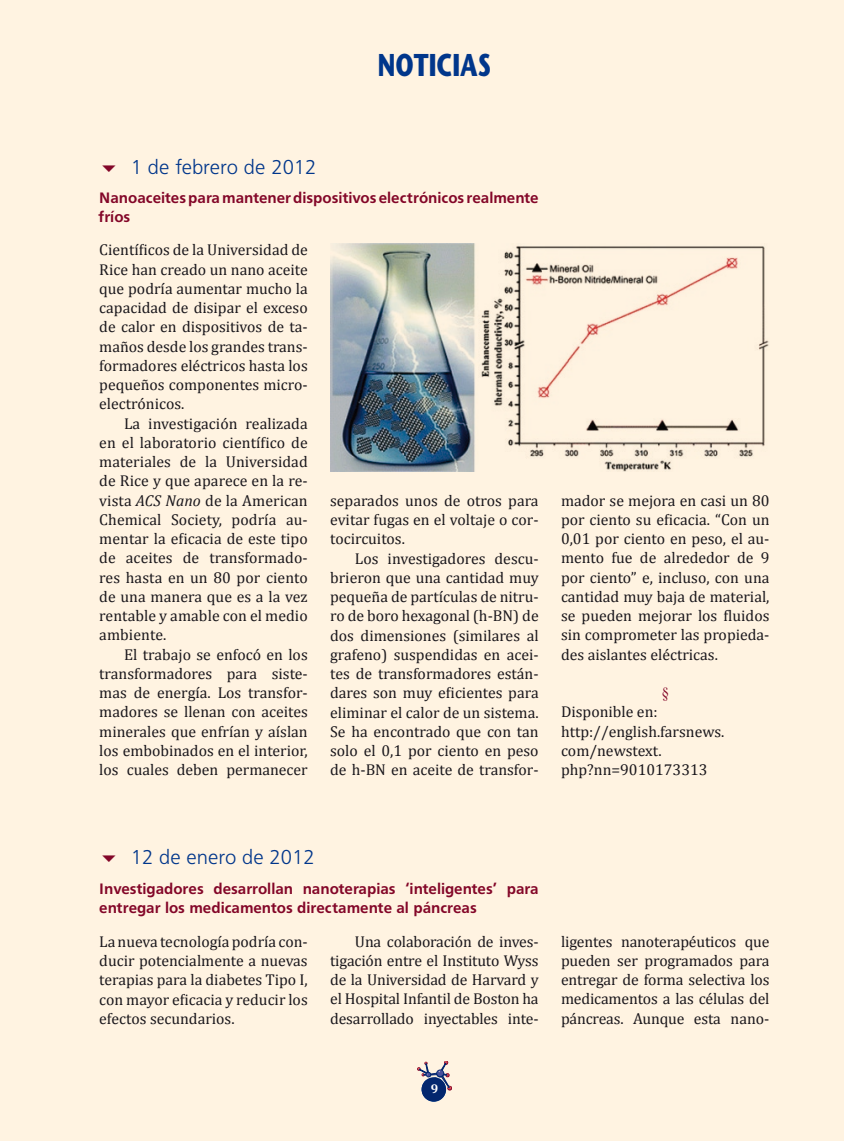
<style>
.page{position:relative;width:844px;height:1141px;background:#fff}
.page>*{position:absolute;margin:0;border:0;box-sizing:border-box;transform-origin:0 0}
.t1{font:700 31.5px "Stone Sans";color:#00368b;scale:.75 1}
.t2{font:21px "Frugal Sans Light DTC";color:#00368b}
.t3{font:15.75px/19.2px "Cambria";color:#1a171c;text-align:justify}
.t4{font:15.75px/19.2px "Frugal Sans Bold DTC";color:#830628}
.t5{font:15.75px "Times New Roman";color:#830628}
.t6{font:700 12.6px "Cambria";color:#fff}
.s1{font-style:italic}
</style>
<div class="page">
<div style="left:0;top:0;width:843px;height:1141px;background:#fff3e1"></div>
<svg style="left:417px;top:1061px;width:34px;height:41px"></svg>
<div style="left:421px;top:1077px;width:25px;height:25px;background:#03276e;border-radius:50%"></div>
<img style="left:330px;top:243px;width:439px;height:228px">
<h1 class="t1" style="left:378px;top:46px;width:152px">NOTICIAS</h1>
<h2 class="t2" style="left:131px;top:155px;width:187px">1 de febrero de 2012</h2>
<p class="t4" style="left:99px;top:188px;width:441px">Nanoaceites para mantener dispositivos electrónicos realmente fríos</p>
<p class="t3" style="left:99px;top:240px;width:210px">Científicos de la Universidad de Rice han creado un nano aceite que podría aumentar mucho la capacidad de disipar el exceso de calor en dispositivos de ta&shy;maños desde los grandes trans&shy;formadores eléctricos hasta los pequeños componentes micro&shy;electrónicos.</p>
<p class="t3" style="left:99px;top:414px;width:210px;text-indent:25px">La investigación realizada en el laboratorio científico de materiales de la Universidad de Rice y que aparece en la re&shy;vista <span class="s1">ACS Nano</span> de la American Chemical Society, podría au&shy;mentar la eficacia de este tipo de aceites de transformado&shy;res hasta en un 80 por ciento de una manera que es a la vez rentable y amable con el medio ambiente.</p>
<p class="t3" style="left:99px;top:645px;width:210px;text-indent:25px">El trabajo se enfocó en los transformadores para siste&shy;mas de energía. Los transfor&shy;madores se llenan con aceites minerales que enfrían y aíslan los embobinados en el interior, los cuales deben permanecer</p>
<p class="t3" style="left:330px;top:491px;width:210px">separados unos de otros para evitar fugas en el voltaje o cor&shy;tocircuitos.</p>
<p class="t3" style="left:330px;top:548px;width:210px;text-indent:25px">Los investigadores descu&shy;brieron que una cantidad muy pequeña de partículas de nitru&shy;ro de boro hexagonal (h-BN) de dos dimensiones (similares al grafeno) suspendidas en acei&shy;tes de transformadores están&shy;dares son muy eficientes para eliminar el calor de un sistema.<br>Se ha encontrado que con tan solo el 0,1 por ciento en peso de h-BN en aceite de transfor-</p>
<p class="t3" style="left:561px;top:491px;width:210px">mador se mejora en casi un 80 por ciento su eficacia. “Con un 0,01 por ciento en peso, el au&shy;mento fue de alrededor de 9 por ciento” e, incluso, con una cantidad muy baja de material, se pueden mejorar los fluidos sin comprometer las propieda&shy;des aislantes eléctricas.</p>
<p class="t5" style="left:661px;top:684px;width:9px">§</p>
<p class="t3" style="left:561px;top:702px;width:165px;text-align:left">Disponible en: http://english.farsnews. com/newstext. php?nn=9010173313</p>
<h2 class="t2" style="left:131px;top:846px;width:185px">12 de enero de 2012</h2>
<p class="t4" style="left:99px;top:878px;width:441px">Investigadores desarrollan nanoterapias ‘inteligentes’ para entregar los medicamentos directamente al páncreas</p>
<p class="t3" style="left:99px;top:932px;width:210px">La nueva tecnología podría con&shy;ducir potencialmente a nuevas terapias para la diabetes Tipo I, con mayor eficacia y reducir los efectos secundarios.</p>
<p class="t3" style="left:330px;top:932px;width:210px;text-indent:25px">Una colaboración de inves&shy;tigación entre el Instituto Wyss de la Universidad de Harvard y el Hospital Infantil de Boston ha desarrollado inyectables inte-</p>
<p class="t3" style="left:561px;top:932px;width:210px">ligentes nanoterapéuticos que pueden ser programados para entregar de forma selectiva los medicamentos a las células del páncreas. Aunque esta nano-</p>
<p class="t6" style="left:430px;top:1081px;width:9px">9</p>
</div>
